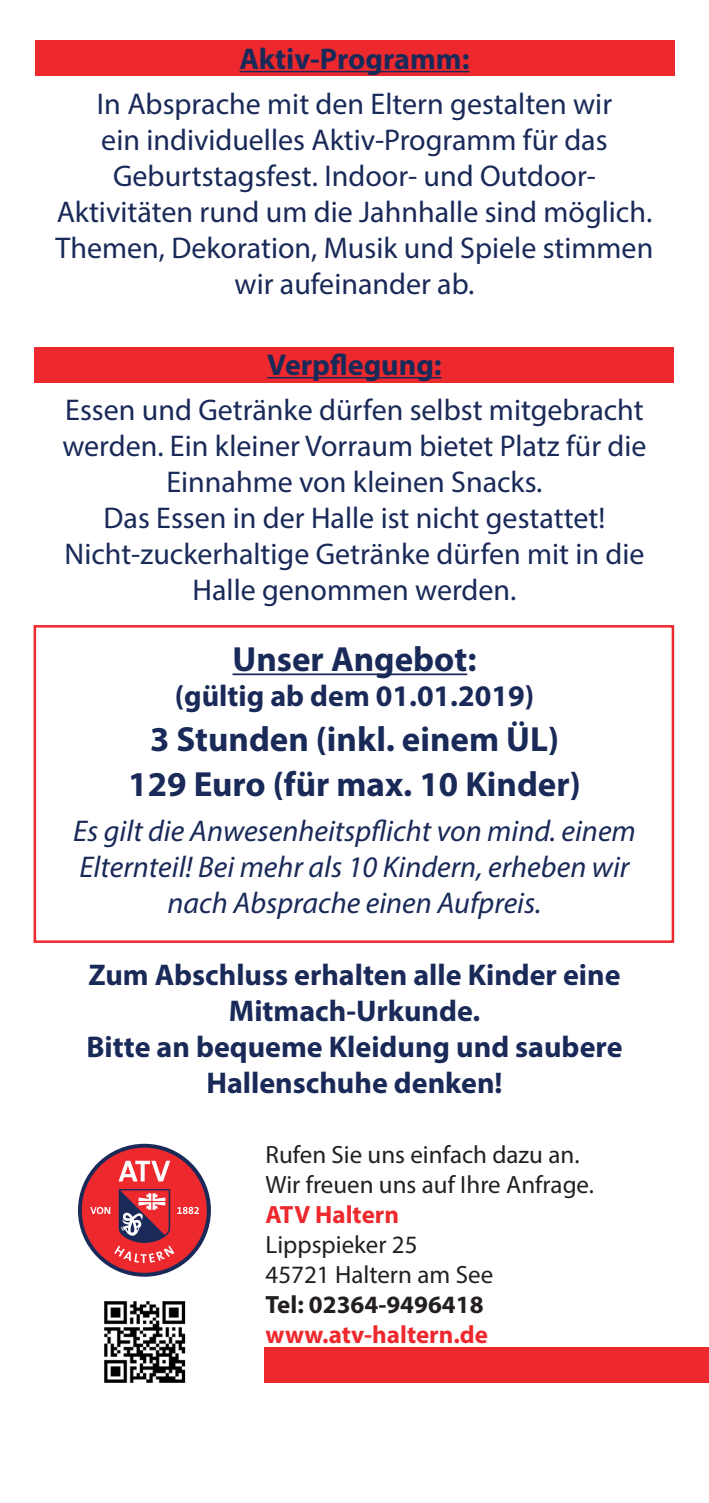
<style>
.page{position:relative;width:709px;height:1503px;background:#fff}
.page>*{position:absolute;margin:0;border:0;box-sizing:border-box;transform-origin:0 0}
.t1{font:700 35px "Myriad Pro";color:#192958}
.t2{font:30px/36px "Myriad Pro";color:#192958;text-align:center}
.t3{font:700 30px/36px "Myriad Pro";color:#192958;text-align:center}
.t4{font:italic 30px/36px "Myriad Pro";color:#192958;text-align:center}
.t5{font:25px "Myriad Pro";color:#231f20}
.t6{font:700 25px "Myriad Pro";color:#ee292e}
.t7{font:700 25px "Myriad Pro";color:#231f20}
</style>
<div class="page">
<div style="left:34px;top:347px;width:639px;height:36px;background:#ee292e"></div>
<div style="left:35px;top:40px;width:639px;height:36px;background:#ee292e"></div>
<div style="left:34px;top:625px;width:640px;height:318px;background:#fff;border:2px solid #ee292e"></div>
<div style="left:265px;top:1346px;width:444px;height:36px;background:#ee292e"></div>
<hr style="left:239px;top:71px;width:230px;height:1px;background:#192958">
<hr style="left:267px;top:377px;width:175px;height:1px;background:#192958">
<hr style="left:232px;top:673px;width:235px;height:2px;background:#192958">
<svg style="left:78px;top:1143px;width:133px;height:133px"></svg>
<div style="left:82px;top:1147px;width:125px;height:125px;background:#ee292e;border-radius:50%"></div>
<svg style="left:118px;top:1160px;width:52px;height:21px"></svg>
<svg style="left:90px;top:1189px;width:109px;height:73px"></svg>
<img style="left:104px;top:1301px;width:81px;height:81px">
<p class="t3" style="left:239px;top:39px;width:231px">Aktiv-Programm:</p>
<p class="t2" style="left:97px;top:85px;width:517px">In Absprache mit den Eltern gestalten wir ein individuelles Aktiv-Programm für das<br>Geburtstagsfest. Indoor- und Outdoor-</p>
<p class="t2" style="left:57px;top:193px;width:597px">Aktivitäten rund um die Jahnhalle sind möglich.</p>
<p class="t2" style="left:56px;top:229px;width:599px">Themen, Dekoration, Musik und Spiele stimmen wir aufeinander ab.</p>
<p class="t3" style="left:267px;top:345px;width:176px">Verpflegung:</p>
<p class="t2" style="left:62px;top:391px;width:585px">Essen und Getränke dürfen selbst mitgebracht werden. Ein kleiner Vorraum bietet Platz für die<br>Einnahme von kleinen Snacks.</p>
<p class="t2" style="left:104px;top:499px;width:503px">Das Essen in der Halle ist nicht gestattet!</p>
<p class="t2" style="left:64px;top:535px;width:581px">Nicht-zuckerhaltige Getränke dürfen mit in die<br>Halle genommen werden.</p>
<p class="t1" style="left:232px;top:636px;width:245px">Unser Angebot:</p>
<p class="t3" style="left:175px;top:676px;width:361px">(gültig ab dem 01.01.2019)</p>
<p class="t1" style="left:150px;top:716px;width:410px">3 Stunden (inkl. einem ÜL)</p>
<p class="t1" style="left:128px;top:761px;width:454px">129 Euro (für max. 10 Kinder)</p>
<p class="t4" style="left:73px;top:812px;width:564px">Es gilt die Anwesenheitspflicht von mind. einem<br>Elternteil! Bei mehr als 10 Kindern, erheben wir nach Absprache einen Aufpreis.</p>
<p class="t3" style="left:88px;top:955px;width:534px">Zum Abschluss erhalten alle Kinder eine<br>Mitmach-Urkunde.</p>
<p class="t3" style="left:86px;top:1027px;width:537px">Bitte an bequeme Kleidung und saubere<br>Hallenschuhe denken!</p>
<p class="t5" style="left:265px;top:1138px;width:315px">Rufen Sie uns einfach dazu an.</p>
<p class="t5" style="left:265px;top:1168px;width:330px">Wir freuen uns auf Ihre Anfrage.</p>
<p class="t6" style="left:265px;top:1197px;width:135px">ATV Haltern</p>
<p class="t5" style="left:265px;top:1228px;width:153px">Lippspieker 25</p>
<p class="t5" style="left:265px;top:1258px;width:229px">45721 Haltern am See</p>
<p class="t7" style="left:265px;top:1287px;width:219px">Tel: 02364-9496418</p>
<p class="t6" style="left:265px;top:1317px;width:224px">www.atv-haltern.de</p>
</div>
